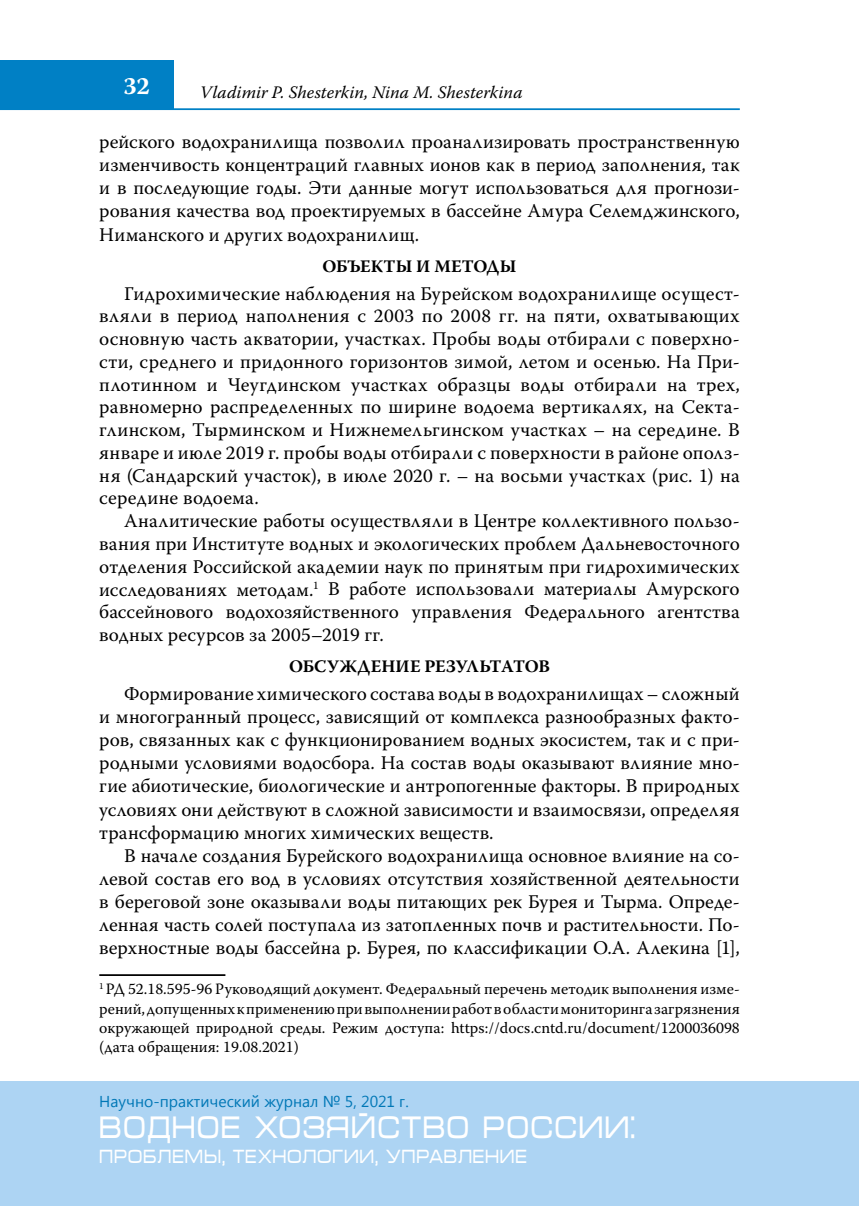
<style>
.page{position:relative;width:859px;height:1206px;background:#fff}
.page>*{position:absolute;margin:0;border:0;box-sizing:border-box;transform-origin:0 0}
.t1{font:31.5px "Micra C";letter-spacing:.005em;color:#fff;scale:.83 1}
.t2{font:700 24.5px "Warnock Pro";color:#fff}
.t3{font:19.25px/23.1px "Warnock Pro";letter-spacing:.01em;color:#000;text-align:justify}
.t4{font:19.25px "Micra";color:#fff;scale:.8 1}
.t5{font:italic 17.5px "Warnock Pro";letter-spacing:.005em;color:#000}
.t6{font:700 17.5px "Warnock Pro";letter-spacing:-.005em;color:#000}
.t7{font:15.75px/19.2px "Warnock Pro";color:#000;text-align:justify}
.t8{font:15.75px "Segoe UI";color:#0077b6}
</style>
<div class="page">
<hr style="left:0;top:108px;width:739px;height:2px;background:#0080c5">
<div style="left:0;top:60px;width:174px;height:50px;background:#0080c5"></div>
<div style="left:0;top:1081px;width:858px;height:124px;background:#add4f3"></div>
<hr style="left:99px;top:974px;width:126px;height:2px;background:#000">
<p class="t2" style="left:123px;top:71px;width:28px">32</p>
<p class="t5" style="left:200px;top:82px;width:324px">Vladimir P. Shesterkin, Nina M. Shesterkina</p>
<p class="t3" style="left:99px;top:130px;width:641px">рейского водохранилища позволил проанализировать пространственную изменчивость концентраций главных ионов как в период заполнения, так и в последующие годы. Эти данные могут использоваться для прогнози&shy;рования качества вод проектируемых в бассейне Амура Селемджинского, Ниманского и других водохранилищ.</p>
<p class="t6" style="left:322px;top:255px;width:195px">ОБЪЕКТЫ И МЕТОДЫ</p>
<p class="t3" style="left:99px;top:281px;width:641px;text-indent:25px">Гидрохимические наблюдения на Бурейском водохранилище осущест&shy;вляли в период наполнения с 2003 по 2008 гг. на пяти, охватывающих основную часть акватории, участках. Пробы воды отбирали с поверхно&shy;сти, среднего и придонного горизонтов зимой, летом и осенью. На При&shy;плотинном и Чеугдинском участках образцы воды отбирали на трех, равномерно распределенных по ширине водоема вертикалях, на Секта&shy;глинском, Тырминском и Нижнемельгинском участках – на середине. В январе и июле 2019 г. пробы воды отбирали с поверхности в районе ополз&shy;ня (Сандарский участок), в июле 2020 г. – на восьми участках (рис. 1) на середине водоема.</p>
<p class="t3" style="left:99px;top:509px;width:641px;text-indent:25px">Аналитические работы осуществляли в Центре коллективного пользо&shy;вания при Институте водных и экологических проблем Дальневосточного отделения Российской академии наук по принятым при гидрохимических исследованиях методам.<sup>1</sup> В работе использовали материалы Амурского бассейнового водохозяйственного управления Федерального агентства водных ресурсов за 2005–2019 гг.</p>
<p class="t6" style="left:289px;top:655px;width:262px">ОБСУЖДЕНИЕ РЕЗУЛЬТАТОВ</p>
<p class="t3" style="left:99px;top:682px;width:641px;text-indent:25px">Формирование химического состава воды в водохранилищах – сложный и многогранный процесс, зависящий от комплекса разнообразных факто&shy;ров, связанных как с функционированием водных экосистем, так и с при&shy;родными условиями водосбора. На состав воды оказывают влияние мно&shy;гие абиотические, биологические и антропогенные факторы. В природных условиях они действуют в сложной зависимости и взаимосвязи, определяя трансформацию многих химических веществ.</p>
<p class="t3" style="left:99px;top:843px;width:641px;text-indent:25px">В начале создания Бурейского водохранилища основное влияние на со&shy;левой состав его вод в условиях отсутствия хозяйственной деятельности в береговой зоне оказывали воды питающих рек Бурея и Тырма. Опреде&shy;ленная часть солей поступала из затопленных почв и растительности. По&shy;верхностные воды бассейна р. Бурея, по классификации О.А. Алекина [1],</p>
<p class="t7" style="left:99px;top:979px;width:641px"><sup>1</sup> РД 52.18.595-96 Руководящий документ. Федеральный перечень методик выполнения изме&shy;рений, допущенных к применению при выполнении работ в области мониторинга загрязнения окружающей природной среды. Режим доступа: https://docs.cntd.ru/document/1200036098 (дата обращения: 19.08.2021)</p>
<p class="t8" style="left:99px;top:1090px;width:311px">Научно-практический журнал № 5, 2021 г.</p>
<p class="t4" style="left:99px;top:1145px;width:185px">проблемы, техно</p>
<p class="t4" style="left:302px;top:1145px;width:231px">логии, управление</p>
<h1 class="t1" style="left:99px;top:1114px;width:647px">ВОДНОЕ ХОЗЯЙСТВО РОССИИ:</h1>
</div>
